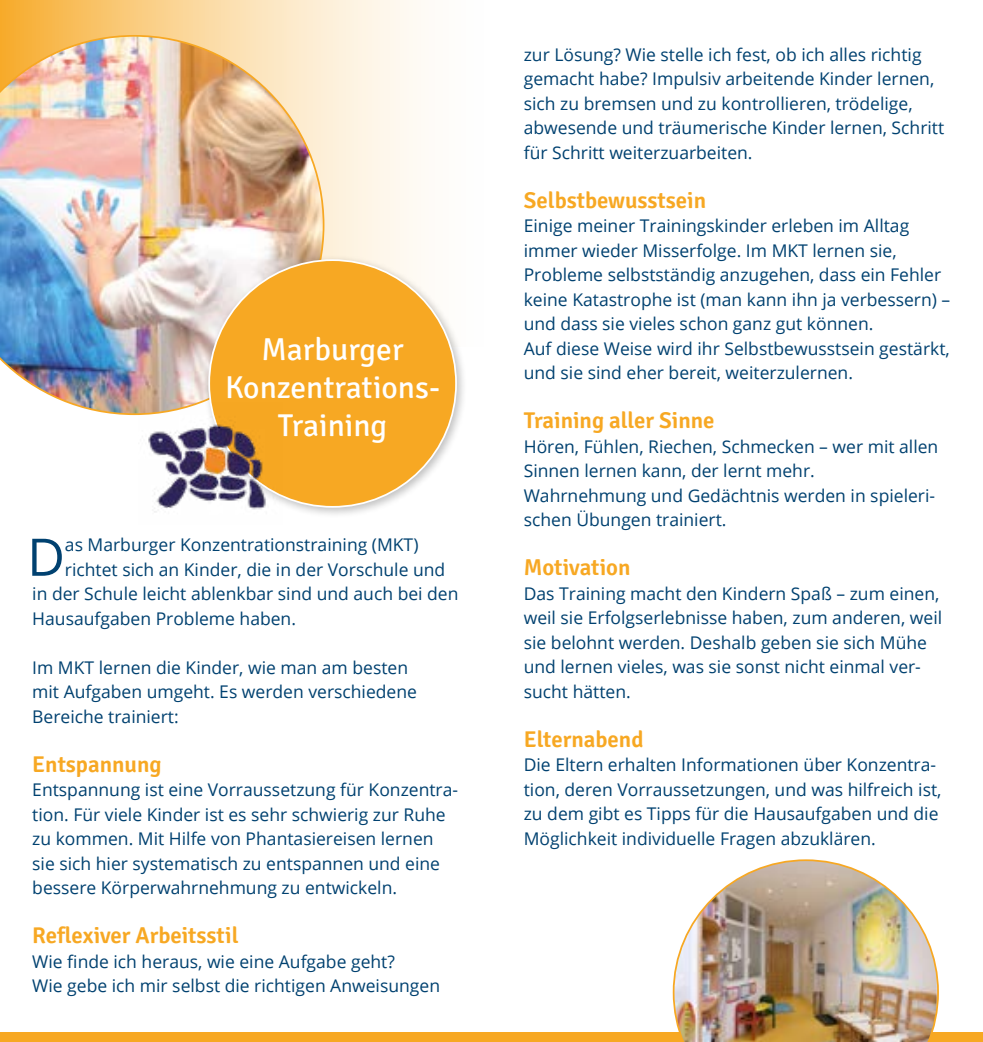
<style>
.page{position:relative;width:983px;height:1042px;background:#fff}
.page>*{position:absolute;margin:0;border:0;box-sizing:border-box;transform-origin:0 0}
.t1{font:51.8px "Open Sans";color:#004170}
.t2{font:31.5px/37.8px "Signika";color:#fff;text-align:center}
.t3{font:600 22.75px "Signika";color:#f7a823}
.t4{font:17.5px/24.5px "Open Sans";color:#004170}
</style>
<div class="page">
<div style="left:0;top:0;width:491px;height:346px;background:linear-gradient(to right,#f8b33f,#fff)"></div>
<div style="left:0;top:1032px;width:982px;height:10px;background:#f7a823"></div>
<img style="left:0;top:35px;width:324px;height:380px">
<img style="left:672px;top:859px;width:266px;height:183px">
<div style="left:204px;top:255px;width:264px;height:264px;background:#000;opacity:.25"></div>
<div style="left:209px;top:260px;width:247px;height:247px;background:#f7a823;border-radius:50%"></div>
<img style="left:138px;top:402px;width:145px;height:117px">
<h2 class="t2" style="left:225px;top:331px;width:216px">Marburger<br>Konzentrations-<br>Training</h2>
<h1 class="t1" style="left:27px;top:521px;width:39px">D</h1>
<p class="t4" style="left:65px;top:532px;width:355px">as Marburger Konzentrationstraining (MKT)</p>
<p class="t4" style="left:65px;top:557px;width:382px">richtet sich an Kinder, die in der Vorschule und</p>
<p class="t4" style="left:32px;top:581px;width:427px">in der Schule leicht ablenkbar sind und auch bei den</p>
<p class="t4" style="left:32px;top:606px;width:265px">Hausaufgaben Probleme haben.</p>
<p class="t4" style="left:32px;top:655px;width:386px">Im MKT lernen die Kinder, wie man am besten mit Aufgaben umgeht. Es werden verschiedene<br>Bereiche trainiert:</p>
<h3 class="t3" style="left:32px;top:751px;width:131px">Entspannung</h3>
<p class="t4" style="left:32px;top:777px;width:427px">Entspannung ist eine Vorraussetzung für Konzentra&shy;tion. Für viele Kinder ist es sehr schwierig zur Ruhe zu kommen. Mit Hilfe von Phantasiereisen lernen sie sich hier systematisch zu entspannen und eine bessere Körperwahrnehmung zu entwickeln.</p>
<h3 class="t3" style="left:32px;top:922px;width:208px">Reflexiver Arbeitsstil</h3>
<p class="t4" style="left:32px;top:949px;width:409px">Wie finde ich heraus, wie eine Aufgabe geht?<br>Wie gebe ich mir selbst die richtigen Anweisungen</p>
<p class="t4" style="left:523px;top:42px;width:422px">zur Lösung? Wie stelle ich fest, ob ich alles richtig gemacht habe? Impulsiv arbeitende Kinder lernen, sich zu bremsen und zu kontrollieren, trödelige, abwesende und träumerische Kinder lernen, Schritt für Schritt weiterzuarbeiten.</p>
<h3 class="t3" style="left:523px;top:187px;width:184px">Selbstbewusstsein</h3>
<p class="t4" style="left:523px;top:213px;width:428px">Einige meiner Trainingskinder erleben im Alltag immer wieder Misserfolge. Im MKT lernen sie, Probleme selbstständig anzugehen, dass ein Fehler keine Katastrophe ist (man kann ihn ja verbessern) – und dass sie vieles schon ganz gut können.<br>Auf diese Weise wird ihr Selbstbewusstsein gestärkt, und sie sind eher bereit, weiterzulernen.</p>
<h3 class="t3" style="left:523px;top:407px;width:192px">Training aller Sinne</h3>
<p class="t4" style="left:523px;top:433px;width:416px">Hören, Fühlen, Riechen, Schmecken – wer mit allen Sinnen lernen kann, der lernt mehr.<br>Wahrnehmung und Gedächtnis werden in spieleri&shy;schen Übungen trainiert.</p>
<h3 class="t3" style="left:523px;top:554px;width:108px">Motivation</h3>
<p class="t4" style="left:523px;top:580px;width:420px">Das Training macht den Kindern Spaß – zum einen, weil sie Erfolgserlebnisse haben, zum anderen, weil sie belohnt werden. Deshalb geben sie sich Mühe und lernen vieles, was sie sonst nicht einmal ver&shy;sucht hätten.</p>
<h3 class="t3" style="left:523px;top:726px;width:121px">Elternabend</h3>
<p class="t4" style="left:523px;top:752px;width:419px">Die Eltern erhalten Informationen über Konzentra&shy;tion, deren Vorraussetzungen, und was hilfreich ist, zu dem gibt es Tipps für die Hausaufgaben und die Möglichkeit individuelle Fragen abzuklären.</p>
</div>
